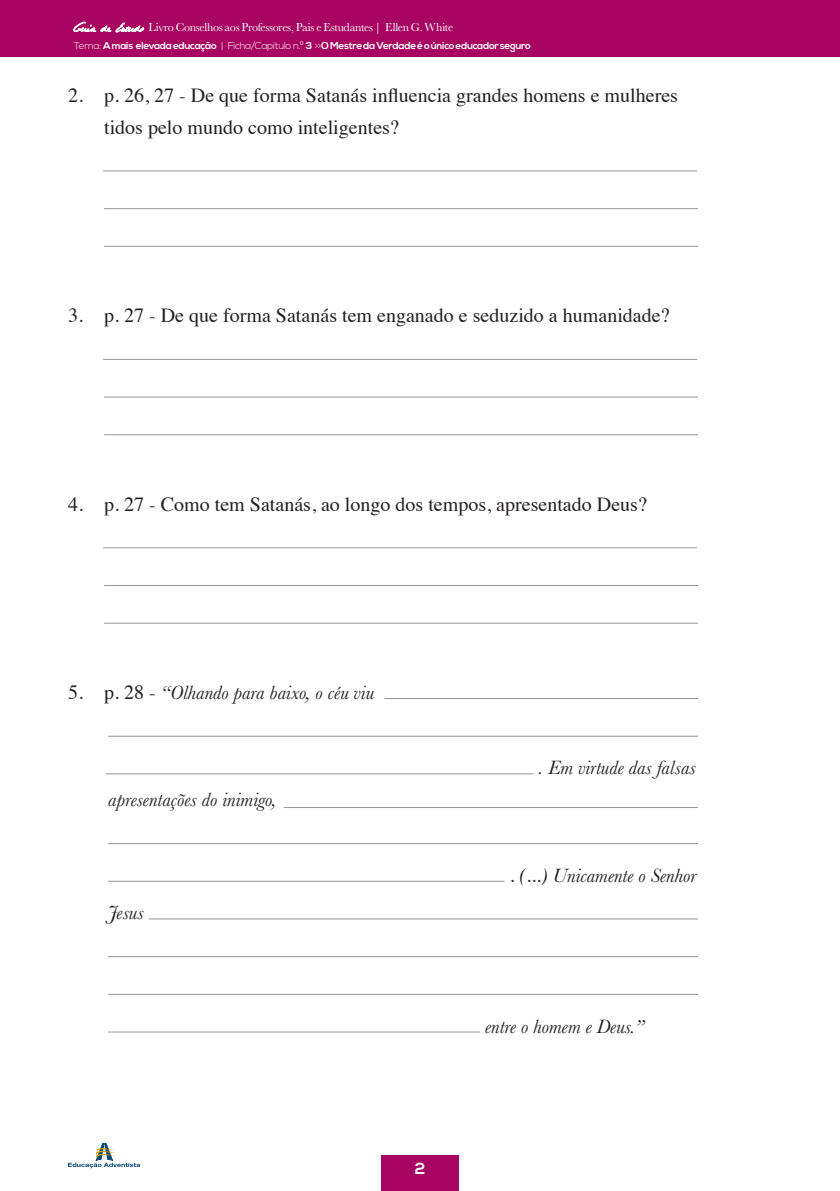
<style>
.page{position:relative;width:840px;height:1191px;background:#fff}
.page>*{position:absolute;margin:0;border:0;box-sizing:border-box;transform-origin:0 0}
.t1{font:20px/32px "Times";color:#231f20}
.List_Paragraph{font:italic 20px "Baskerville";color:#231f20}
.t2{font:700 16px "Nexa";color:#fff}
.t3{font:12px "Baskerville";letter-spacing:-.025em;color:#fff}
.t4{font:700 10px "Nexa";letter-spacing:-.025em;color:#fff}
.s1{font-family:"Celine Dion Handwriting"}
.s2{font-weight:300}
.s3{font-family:"Times";font-style:normal}
.s4{font-family:"Times"}
</style>
<div class="page">
<div style="left:381px;top:1155px;width:77px;height:36px;background:#a80461"></div>
<div style="left:0;top:0;width:839px;height:57px;background:#a80461"></div>
<svg style="left:73px;top:21px;width:72px;height:12px"></svg>
<svg style="left:68px;top:1143px;width:72px;height:25px"></svg>
<hr style="left:103px;top:170px;width:593px;height:1px;background:#939598">
<hr style="left:104px;top:208px;width:593px;height:1px;background:#939598">
<hr style="left:104px;top:246px;width:593px;height:1px;background:#939598">
<hr style="left:103px;top:359px;width:593px;height:1px;background:#939598">
<hr style="left:104px;top:396px;width:593px;height:1px;background:#939598">
<hr style="left:104px;top:434px;width:593px;height:1px;background:#939598">
<hr style="left:103px;top:547px;width:593px;height:1px;background:#939598">
<hr style="left:104px;top:585px;width:593px;height:1px;background:#939598">
<hr style="left:104px;top:622px;width:593px;height:1px;background:#939598">
<hr style="left:384px;top:698px;width:313px;height:1px;background:#939598">
<hr style="left:108px;top:735px;width:589px;height:1px;background:#939598">
<hr style="left:106px;top:773px;width:427px;height:1px;background:#939598">
<hr style="left:108px;top:843px;width:589px;height:1px;background:#939598">
<hr style="left:108px;top:880px;width:396px;height:1px;background:#939598">
<hr style="left:149px;top:918px;width:548px;height:1px;background:#939598">
<hr style="left:108px;top:956px;width:589px;height:1px;background:#939598">
<hr style="left:108px;top:993px;width:589px;height:1px;background:#939598">
<hr style="left:108px;top:1031px;width:372px;height:1px;background:#939598">
<hr style="left:283px;top:807px;width:414px;height:1px;background:#939598">
<p class="t3" style="left:74px;top:20px;width:381px"><span class="s1">Guia de Estudo</span> Livro Conselhos aos Professores, Pais e Estudantes | Ellen G. White</p>
<p class="t4" style="left:74px;top:40px;width:458px"><span class="s2">Tema:</span> A mais elevada educação <span class="s2">| Ficha/Capítulo n.º</span> 3 <span class="s2">&gt;&gt;</span>O Mestre da Verdade é o único educador seguro</p>
<p class="t1" style="left:104px;top:77px;width:575px;text-indent:-36px">2. p. 26, 27 - De que forma Satanás influencia grandes homens e mulheres tidos pelo mundo como inteligentes?</p>
<p class="t1" style="left:68px;top:298px;width:602px">3. p. 27 - De que forma Satanás tem enganado e seduzido a humanidade?</p>
<p class="t1" style="left:68px;top:486px;width:580px">4. p. 27 - Como tem Satanás, ao longo dos tempos, apresentado Deus?</p>
<p class="List_Paragraph" style="left:68px;top:679px;width:307px"><span class="s3">5. p. 28 -</span> “Olhando para baixo, o céu viu</p>
<p class="List_Paragraph" style="left:108px;top:786px;width:170px">apresentações do inimigo,</p>
<p class="List_Paragraph" style="left:108px;top:899px;width:37px">Jesus</p>
<p class="t2" style="left:414px;top:1159px;width:12px">2</p>
<p class="List_Paragraph" style="left:538px;top:754px;width:158px">. Em virtude das falsas</p>
<p class="List_Paragraph" style="left:509px;top:862px;width:188px"><span class="s4">. (...)</span> Unicamente o Senhor</p>
<p class="List_Paragraph" style="left:485px;top:1012px;width:161px">entre o homem e Deus.”</p>
</div>
